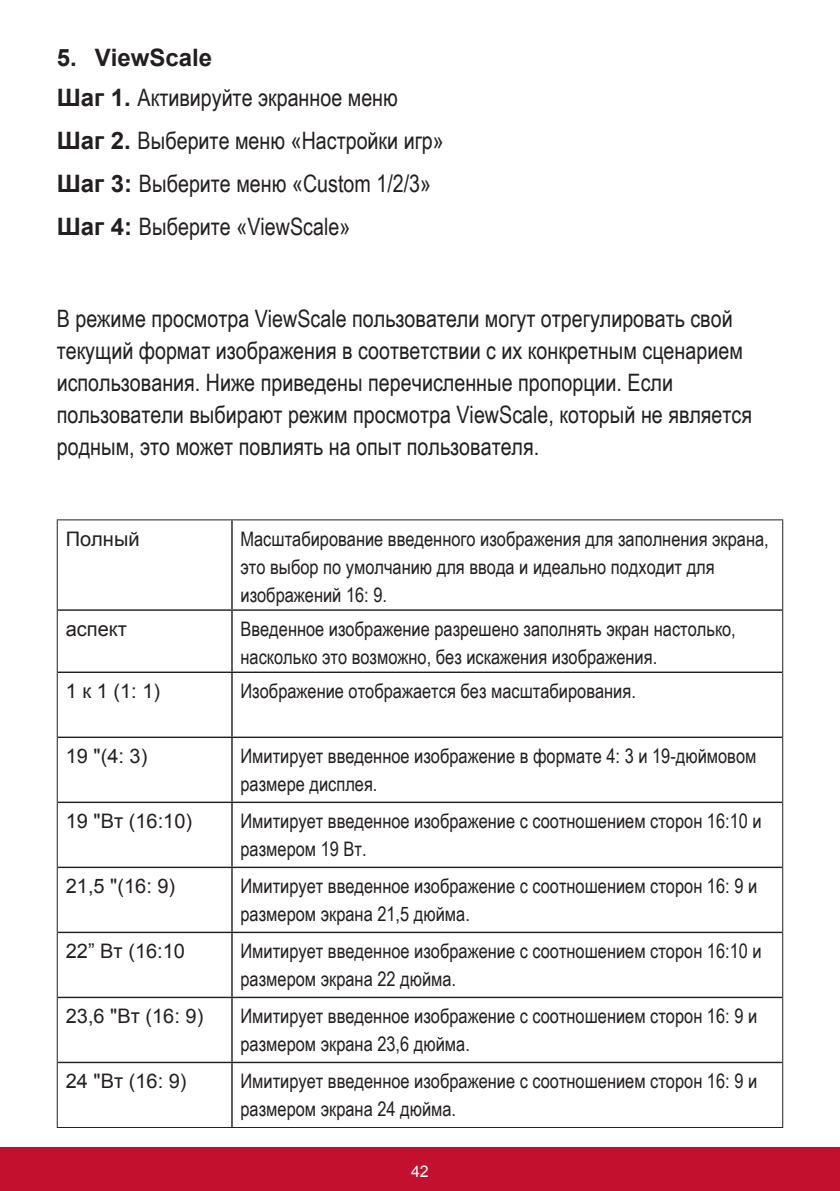
<style>
.page{position:relative;width:840px;height:1191px;background:#fff}
.page>*{position:absolute;margin:0;border:0;box-sizing:border-box;transform-origin:0 0}
.t1{font:24px/32px "Arial Narrow";color:#231f20}
.t2{font:700 24px "Arial";color:#231f20}
.t3{font:20px/28px "Arial Narrow";color:#231f20}
.t4{font:20px "Arial";color:#231f20}
.t5{font:16px "Arial";color:#fff}
.s1{font-family:"Arial";font-weight:700}
</style>
<div class="page">
<div style="left:0;top:1147px;width:839px;height:44px;background:#c3102f"></div>
<svg style="left:58px;top:520px;width:723px;height:607px"></svg>
<hr style="left:57px;top:519px;width:175px;height:1px;background:#231f20">
<hr style="left:57px;top:520px;width:1px;height:90px;background:#231f20">
<hr style="left:232px;top:519px;width:550px;height:1px;background:#231f20">
<hr style="left:781px;top:520px;width:1px;height:90px;background:#231f20">
<hr style="left:57px;top:610px;width:1px;height:62px;background:#231f20">
<hr style="left:781px;top:610px;width:1px;height:62px;background:#231f20">
<hr style="left:57px;top:672px;width:1px;height:65px;background:#231f20">
<hr style="left:781px;top:672px;width:1px;height:65px;background:#231f20">
<hr style="left:57px;top:737px;width:1px;height:65px;background:#231f20">
<hr style="left:781px;top:737px;width:1px;height:65px;background:#231f20">
<hr style="left:57px;top:802px;width:1px;height:65px;background:#231f20">
<hr style="left:781px;top:802px;width:1px;height:65px;background:#231f20">
<hr style="left:57px;top:867px;width:1px;height:65px;background:#231f20">
<hr style="left:781px;top:867px;width:1px;height:65px;background:#231f20">
<hr style="left:57px;top:932px;width:1px;height:65px;background:#231f20">
<hr style="left:781px;top:932px;width:1px;height:65px;background:#231f20">
<hr style="left:57px;top:997px;width:1px;height:65px;background:#231f20">
<hr style="left:781px;top:997px;width:1px;height:65px;background:#231f20">
<hr style="left:57px;top:1062px;width:1px;height:65px;background:#231f20">
<hr style="left:781px;top:1062px;width:1px;height:65px;background:#231f20">
<hr style="left:57px;top:1127px;width:175px;height:1px;background:#231f20">
<hr style="left:232px;top:1127px;width:550px;height:1px;background:#231f20">
<hr style="left:231px;top:520px;width:1px;height:89px;background:#231f20">
<hr style="left:58px;top:609px;width:174px;height:2px;background:#231f20">
<hr style="left:232px;top:609px;width:549px;height:2px;background:#231f20">
<hr style="left:231px;top:611px;width:1px;height:60px;background:#231f20">
<hr style="left:58px;top:671px;width:174px;height:2px;background:#231f20">
<hr style="left:232px;top:671px;width:549px;height:2px;background:#231f20">
<hr style="left:231px;top:673px;width:1px;height:63px;background:#231f20">
<hr style="left:58px;top:736px;width:174px;height:2px;background:#231f20">
<hr style="left:232px;top:736px;width:549px;height:2px;background:#231f20">
<hr style="left:231px;top:738px;width:1px;height:63px;background:#231f20">
<hr style="left:58px;top:801px;width:174px;height:2px;background:#231f20">
<hr style="left:232px;top:801px;width:549px;height:2px;background:#231f20">
<hr style="left:231px;top:803px;width:1px;height:63px;background:#231f20">
<hr style="left:58px;top:866px;width:174px;height:2px;background:#231f20">
<hr style="left:232px;top:866px;width:549px;height:2px;background:#231f20">
<hr style="left:231px;top:868px;width:1px;height:63px;background:#231f20">
<hr style="left:58px;top:931px;width:174px;height:2px;background:#231f20">
<hr style="left:232px;top:931px;width:549px;height:2px;background:#231f20">
<hr style="left:231px;top:933px;width:1px;height:63px;background:#231f20">
<hr style="left:58px;top:996px;width:174px;height:2px;background:#231f20">
<hr style="left:232px;top:996px;width:549px;height:2px;background:#231f20">
<hr style="left:231px;top:998px;width:1px;height:63px;background:#231f20">
<hr style="left:58px;top:1061px;width:174px;height:2px;background:#231f20">
<hr style="left:232px;top:1061px;width:549px;height:2px;background:#231f20">
<hr style="left:231px;top:1063px;width:1px;height:64px;background:#231f20">
<p class="t2" style="left:57px;top:42px;width:157px">5. ViewScale</p>
<p class="t1" style="left:57px;top:75px;width:388px;line-height:43px"><span class="s1">Шаг 1.</span> Активируйте экранное меню <span class="s1">Шаг 2.</span> Выберите меню «Настройки игр» <span class="s1">Шаг 3:</span> Выберите меню «Custom 1/2/3» <span class="s1">Шаг 4:</span> Выберите «ViewScale»</p>
<p class="t1" style="left:57px;top:302px;width:696px">В режиме просмотра ViewScale пользователи могут отрегулировать свой текущий формат изображения в соответствии с их конкретным сценарием использования. Ниже приведены перечисленные пропорции. Если пользователи выбирают режим просмотра ViewScale, который не является родным, это может повлиять на опыт пользователя.</p>
<p class="t4" style="left:66px;top:525px;width:75px">Полный</p>
<p class="t3" style="left:240px;top:524px;width:529px">Масштабирование введенного изображения для заполнения экрана, это выбор по умолчанию для ввода и идеально подходит для изображений 16: 9.</p>
<p class="t4" style="left:66px;top:615px;width:62px">аспект</p>
<p class="t3" style="left:240px;top:614px;width:496px">Введенное изображение разрешено заполнять экран настолько, насколько это возможно, без искажения изображения.</p>
<p class="t4" style="left:66px;top:678px;width:96px">1 к 1 (1: 1)</p>
<p class="t3" style="left:240px;top:676px;width:396px">Изображение отображается без масштабирования.</p>
<p class="t4" style="left:66px;top:743px;width:83px">19 "(4: 3)</p>
<p class="t3" style="left:240px;top:741px;width:517px">Имитирует введенное изображение в формате 4: 3 и 19-дюймовом размере дисплея.</p>
<p class="t4" style="left:66px;top:808px;width:128px">19 "Вт (16:10)</p>
<p class="t3" style="left:240px;top:806px;width:522px">Имитирует введенное изображение с соотношением сторон 16:10 и размером 19 Вт.</p>
<p class="t4" style="left:66px;top:873px;width:111px">21,5 "(16: 9)</p>
<p class="t3" style="left:240px;top:871px;width:518px">Имитирует введенное изображение с соотношением сторон 16: 9 и размером экрана 21,5 дюйма.</p>
<p class="t4" style="left:66px;top:938px;width:121px">22” Вт (16:10</p>
<p class="t3" style="left:240px;top:936px;width:522px">Имитирует введенное изображение с соотношением сторон 16:10 и размером экрана 22 дюйма.</p>
<p class="t4" style="left:66px;top:1003px;width:139px">23,6 "Вт (16: 9)</p>
<p class="t3" style="left:240px;top:1001px;width:518px">Имитирует введенное изображение с соотношением сторон 16: 9 и размером экрана 23,6 дюйма.</p>
<p class="t4" style="left:66px;top:1068px;width:122px">24 "Вт (16: 9)</p>
<p class="t3" style="left:240px;top:1066px;width:518px">Имитирует введенное изображение с соотношением сторон 16: 9 и размером экрана 24 дюйма.</p>
<p class="t5" style="left:411px;top:1160px;width:19px">42</p>
</div>
